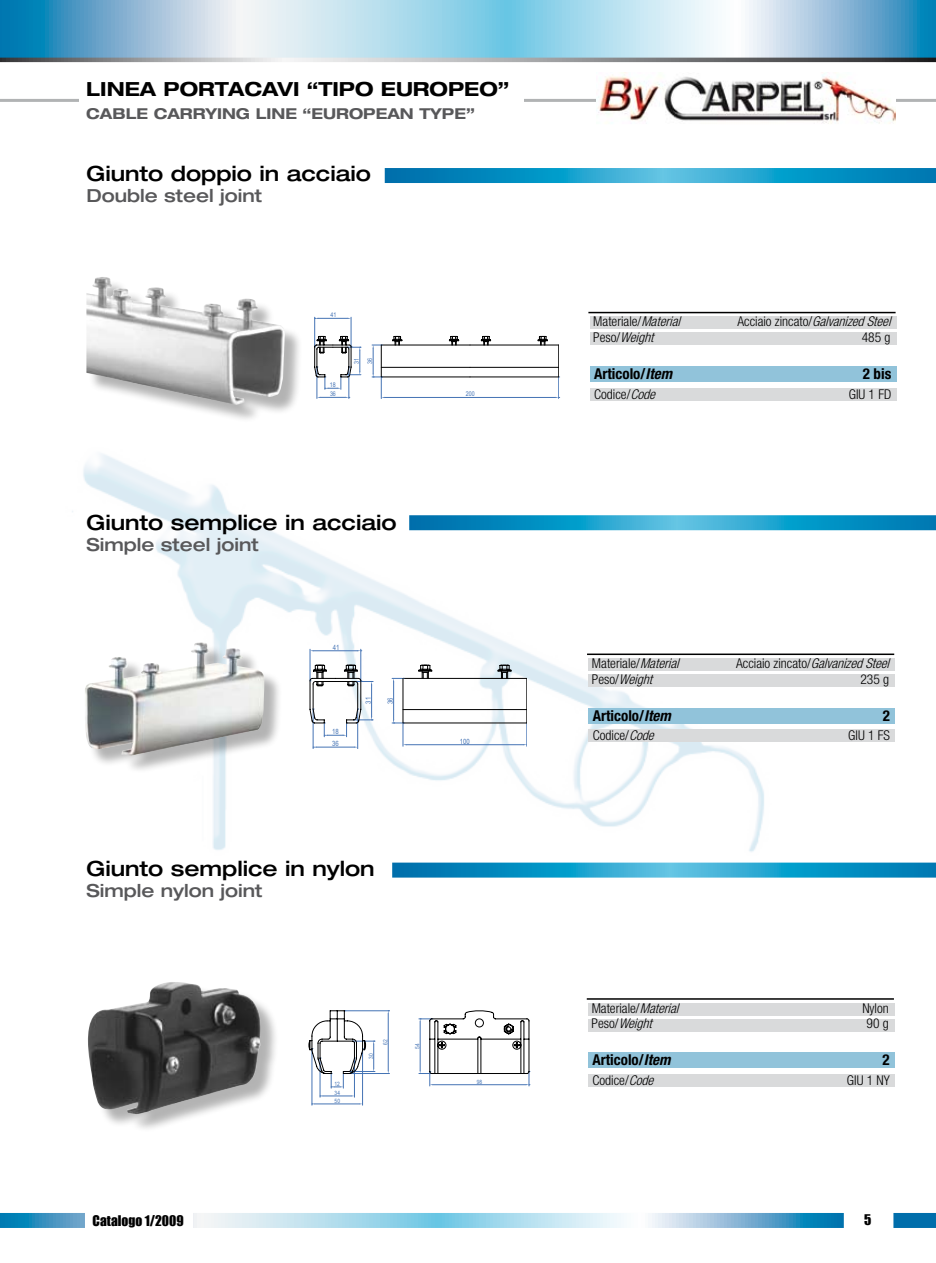
<style>
.page{position:relative;width:936px;height:1263px;background:#fff}
.page>*{position:absolute;margin:0;border:0;box-sizing:border-box;transform-origin:0 0}
.t1{font:500 expanded 21px "Helvetica Neue";color:#000}
.t2{font:700 expanded 19.5px "Helvetica Neue";color:#000}
.t3{font:500 expanded 18px "Helvetica Neue";color:#58585a}
.t4{font:700 condensed 15px "Helvetica Neue";color:#000}
.t5{font:700 expanded 15px "Helvetica Neue";color:#58585a}
.t6{font:300 condensed 13.5px "Helvetica Neue";color:#000}
.t7{font:italic 300 condensed 13.5px "Helvetica Neue";color:#000}
.t8{font:13.5px "Impact";color:#000}
.t9{font:7.35px/11.9px "Arial Narrow";color:#4473b4}
.t10{font:6.45px/9.1px "Arial Narrow";color:#4473b4}
.t11{font:6px "Arial Narrow";color:#4473b4}
.s1{font-style:italic}
.s2{font-style:normal}
</style>
<div class="page">
<img style="left:72px;top:453px;width:744px;height:425px">
<svg style="left:0;top:0;width:935px;height:58px;background:#9ecce2"></svg>
<svg style="left:0;top:58px;width:935px;height:4px;background:#8f9092"></svg>
<hr style="left:0;top:99px;width:935px;height:3px;background:#b1b3b4">
<div style="left:79px;top:81px;width:444px;height:75px;background:#fff"></div>
<svg style="left:385px;top:168px;width:550px;height:15px;background:#1898c7"></svg>
<svg style="left:409px;top:515px;width:526px;height:15px;background:#1c9ac8"></svg>
<svg style="left:392px;top:862px;width:543px;height:15px;background:#229cc9"></svg>
<div style="left:89px;top:279px;width:214px;height:144px;background:#000;opacity:.3"></div>
<img style="left:86px;top:277px;width:199px;height:128px">
<svg style="left:314px;top:317px;width:245px;height:82px"></svg>
<hr style="left:357px;top:710px;width:1px;height:39px;background:#4473b4">
<hr style="left:313px;top:710px;width:1px;height:39px;background:#4473b4">
<hr style="left:310px;top:649px;width:1px;height:31px;background:#4473b4">
<hr style="left:360px;top:649px;width:1px;height:31px;background:#4473b4">
<hr style="left:314px;top:650px;width:43px;height:1px;background:#4473b4">
<svg style="left:310px;top:665px;width:218px;height:83px"></svg>
<div style="left:87px;top:644px;width:195px;height:129px;background:#000;opacity:.3"></div>
<img style="left:85px;top:642px;width:179px;height:114px">
<hr style="left:362px;top:1049px;width:1px;height:56px;background:#4473b4">
<hr style="left:312px;top:1049px;width:1px;height:56px;background:#4473b4">
<hr style="left:315px;top:1104px;width:44px;height:1px;background:#4473b4">
<hr style="left:354px;top:1059px;width:1px;height:38px;background:#4473b4">
<hr style="left:320px;top:1059px;width:1px;height:38px;background:#4473b4">
<svg style="left:320px;top:1095px;width:34px;height:2px"></svg>
<hr style="left:349px;top:1073px;width:40px;height:1px;background:#4473b4">
<hr style="left:345px;top:1010px;width:44px;height:1px;background:#4473b4">
<hr style="left:388px;top:1014px;width:1px;height:56px;background:#4473b4">
<svg style="left:309px;top:1010px;width:66px;height:78px"></svg>
<svg style="left:419px;top:1011px;width:111px;height:75px"></svg>
<div style="left:90px;top:984px;width:189px;height:148px;background:#000;opacity:.3"></div>
<img style="left:88px;top:982px;width:175px;height:132px">
<div style="left:590px;top:366px;width:306px;height:16px;background:#91c3da"></div>
<div style="left:590px;top:316px;width:306px;height:13px;background:#d9dadb"></div>
<div style="left:590px;top:333px;width:306px;height:12px;background:#d9dadb"></div>
<hr style="left:588px;top:312px;width:307px;height:1px;background:#000">
<div style="left:590px;top:388px;width:306px;height:12px;background:#d9dadb"></div>
<div style="left:588px;top:708px;width:306px;height:15px;background:#91c3da"></div>
<div style="left:588px;top:658px;width:306px;height:13px;background:#d9dadb"></div>
<div style="left:588px;top:674px;width:306px;height:13px;background:#d9dadb"></div>
<hr style="left:587px;top:653px;width:307px;height:2px;background:#000">
<div style="left:588px;top:729px;width:306px;height:13px;background:#d9dadb"></div>
<div style="left:588px;top:1053px;width:306px;height:15px;background:#91c3da"></div>
<div style="left:588px;top:1002px;width:306px;height:13px;background:#d9dadb"></div>
<div style="left:588px;top:1019px;width:306px;height:13px;background:#d9dadb"></div>
<hr style="left:586px;top:998px;width:307px;height:2px;background:#000">
<div style="left:588px;top:1074px;width:306px;height:13px;background:#d9dadb"></div>
<img style="left:597px;top:72px;width:298px;height:52px">
<div style="left:893px;top:1213px;width:42px;height:15px;background:#006eab"></div>
<svg style="left:0;top:1213px;width:843px;height:15px;background:#98cbe2"></svg>
<div style="left:85px;top:1203px;width:108px;height:34px;background:#fff"></div>
<h2 class="t2" style="left:86px;top:78px;width:424px">LINEA PORTACAVI “TIPO EUROPEO”</h2>
<p class="t5" style="left:86px;top:105px;width:390px">CABLE CARRYING LINE “EUROPEAN TYPE”</p>
<h1 class="t1" style="left:86px;top:165px;width:286px">Giunto doppio in acciaio</h1>
<h3 class="t3" style="left:86px;top:189px;width:177px">Double steel joint</h3>
<p class="t10" style="left:330px;top:311px;width:7px">41</p>
<p class="t10" style="left:330px;top:381px;width:8px">18<br>36</p>
<p class="t10" style="left:352px;top:363px;width:7px;rotate:-90deg">31</p>
<p class="t10" style="left:366px;top:364px;width:7px;rotate:-90deg">36</p>
<h1 class="t1" style="left:86px;top:514px;width:312px">Giunto semplice in acciaio</h1>
<h3 class="t3" style="left:86px;top:538px;width:174px">Simple steel joint</h3>
<p class="t9" style="left:332px;top:642px;width:8px">41</p>
<p class="t9" style="left:332px;top:726px;width:8px">18<br>36</p>
<p class="t9" style="left:363px;top:703px;width:8px;rotate:-90deg">31</p>
<p class="t9" style="left:385px;top:704px;width:8px;rotate:-90deg">36</p>
<h1 class="t1" style="left:86px;top:860px;width:290px">Giunto semplice in nylon</h1>
<h3 class="t3" style="left:86px;top:884px;width:177px">Simple nylon joint</h3>
<p class="t10" style="left:465px;top:390px;width:10px">200</p>
<p class="t9" style="left:460px;top:736px;width:11px">100</p>
<p class="t8" style="left:93px;top:1215px;width:93px">Catalogo 1/2009</p>
<p class="t11" style="left:334px;top:1082px;width:7px">12</p>
<p class="t11" style="left:334px;top:1091px;width:7px">34</p>
<p class="t11" style="left:334px;top:1099px;width:7px">50</p>
<p class="t11" style="left:368px;top:1059px;width:7px;rotate:-90deg">30</p>
<p class="t11" style="left:383px;top:1045px;width:7px;rotate:-90deg">62</p>
<p class="t11" style="left:415px;top:1049px;width:7px;rotate:-90deg">54</p>
<p class="t11" style="left:476px;top:1079px;width:7px">98</p>
<p class="t6" style="left:593px;top:316px;width:91px">Materiale/<span class="s1">Material</span></p>
<p class="t6" style="left:737px;top:316px;width:158px">Acciaio zincato/<span class="s1">GalvanizedSteel</span></p>
<p class="t7" style="left:593px;top:332px;width:65px"><span class="s2">Peso/</span>Weight</p>
<p class="t6" style="left:861px;top:332px;width:30px">485 g</p>
<p class="t4" style="left:594px;top:365px;width:79px">Articolo/<span class="s1">Item</span></p>
<p class="t4" style="left:862px;top:365px;width:30px">2 bis</p>
<p class="t6" style="left:594px;top:388px;width:66px">Codice/<span class="s1">Code</span></p>
<p class="t6" style="left:848px;top:388px;width:44px">GIU 1 FD</p>
<p class="t6" style="left:592px;top:658px;width:91px">Materiale/<span class="s1">Material</span></p>
<p class="t6" style="left:736px;top:658px;width:158px">Acciaio zincato/<span class="s1">GalvanizedSteel</span></p>
<p class="t7" style="left:592px;top:673px;width:65px"><span class="s2">Peso/</span>Weight</p>
<p class="t6" style="left:860px;top:673px;width:30px">235 g</p>
<p class="t4" style="left:592px;top:707px;width:79px">Articolo/<span class="s1">Item</span></p>
<p class="t4" style="left:882px;top:707px;width:9px">2</p>
<p class="t6" style="left:592px;top:730px;width:66px">Codice/<span class="s1">Code</span></p>
<p class="t6" style="left:848px;top:730px;width:43px">GIU 1 FS</p>
<p class="t6" style="left:591px;top:1002px;width:91px">Materiale/<span class="s1">Material</span></p>
<p class="t6" style="left:862px;top:1002px;width:28px">Nylon</p>
<p class="t7" style="left:591px;top:1018px;width:65px"><span class="s2">Peso/</span>Weight</p>
<p class="t6" style="left:866px;top:1018px;width:24px">90 g</p>
<p class="t4" style="left:592px;top:1051px;width:79px">Articolo/<span class="s1">Item</span></p>
<p class="t4" style="left:882px;top:1051px;width:9px">2</p>
<p class="t6" style="left:592px;top:1075px;width:66px">Codice/<span class="s1">Code</span></p>
<p class="t6" style="left:846px;top:1075px;width:44px">GIU 1 NY</p>
<p class="t8" style="left:864px;top:1214px;width:9px">5</p>
</div>
